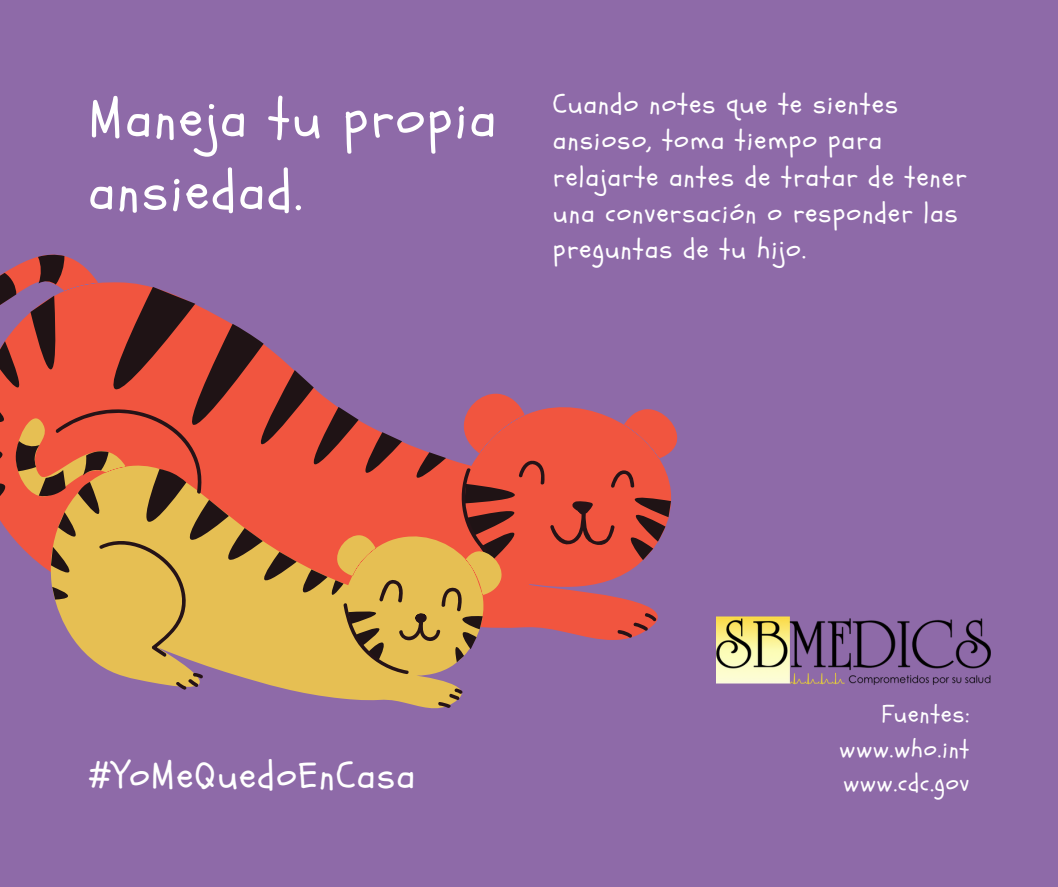
<style>
.page{position:relative;width:1058px;height:887px;background:#fff}
.page>*{position:absolute;margin:0;border:0;box-sizing:border-box;transform-origin:0 0}
.t1{font:54px/72.6px "Schoolbell";letter-spacing:.05em;color:#fff}
.t2{font:37.5px "Schoolbell";letter-spacing:.05em;color:#fff}
.t3{font:27px/36.3px "Schoolbell";letter-spacing:.05em;color:#fff}
.t4{font:24px "Schoolbell";letter-spacing:.05em;color:#fff}
</style>
<div class="page">
<div style="left:0;top:0;width:1058px;height:886px;background:#8e6aa8"></div>
<svg style="left:502px;top:422px;width:175px;height:218px;fill:#f1553f"></svg>
<svg style="left:0;top:254px;width:671px;height:307px"></svg>
<svg style="left:15px;top:418px;width:487px;height:290px"></svg>
<svg style="left:16px;top:441px;width:466px;height:221px;background:#d2814d"></svg>
<svg style="left:55px;top:403px;width:151px;height:91px;background:#cd5c3b"></svg>
<svg style="left:617px;top:612px;width:40px;height:26px"></svg>
<svg style="left:98px;top:533px;width:90px;height:124px;background:#d9b44f"></svg>
<svg style="left:437px;top:688px;width:26px;height:20px"></svg>
<svg style="left:175px;top:672px;width:28px;height:17px"></svg>
<svg style="left:518px;top:458px;width:27px;height:27px"></svg>
<svg style="left:611px;top:470px;width:23px;height:18px"></svg>
<svg style="left:456px;top:467px;width:32px;height:86px;background:#a33d2f"></svg>
<svg style="left:343px;top:579px;width:120px;height:95px;background:#c9a44b"></svg>
<svg style="left:550px;top:501px;width:65px;height:47px;background:#c84736"></svg>
<img style="left:716px;top:616px;width:274px;height:69px">
<p class="t1" style="left:89px;top:83px;width:409px">Maneja tu propia ansiedad.</p>
<p class="t3" style="left:553px;top:86px;width:415px">Cuando notes que te sientes ansioso, toma tiempo para relajarte antes de tratar de tener una conversación o responder las preguntas de tu hijo.</p>
<p class="t2" style="left:89px;top:750px;width:328px">#YoMeQuedoEnCasa</p>
<p class="t4" style="left:881px;top:698px;width:89px">Fuentes:</p>
<p class="t4" style="left:839px;top:732px;width:131px">www.who.int</p>
<p class="t4" style="left:843px;top:767px;width:127px">www.cdc.gov</p>
</div>
